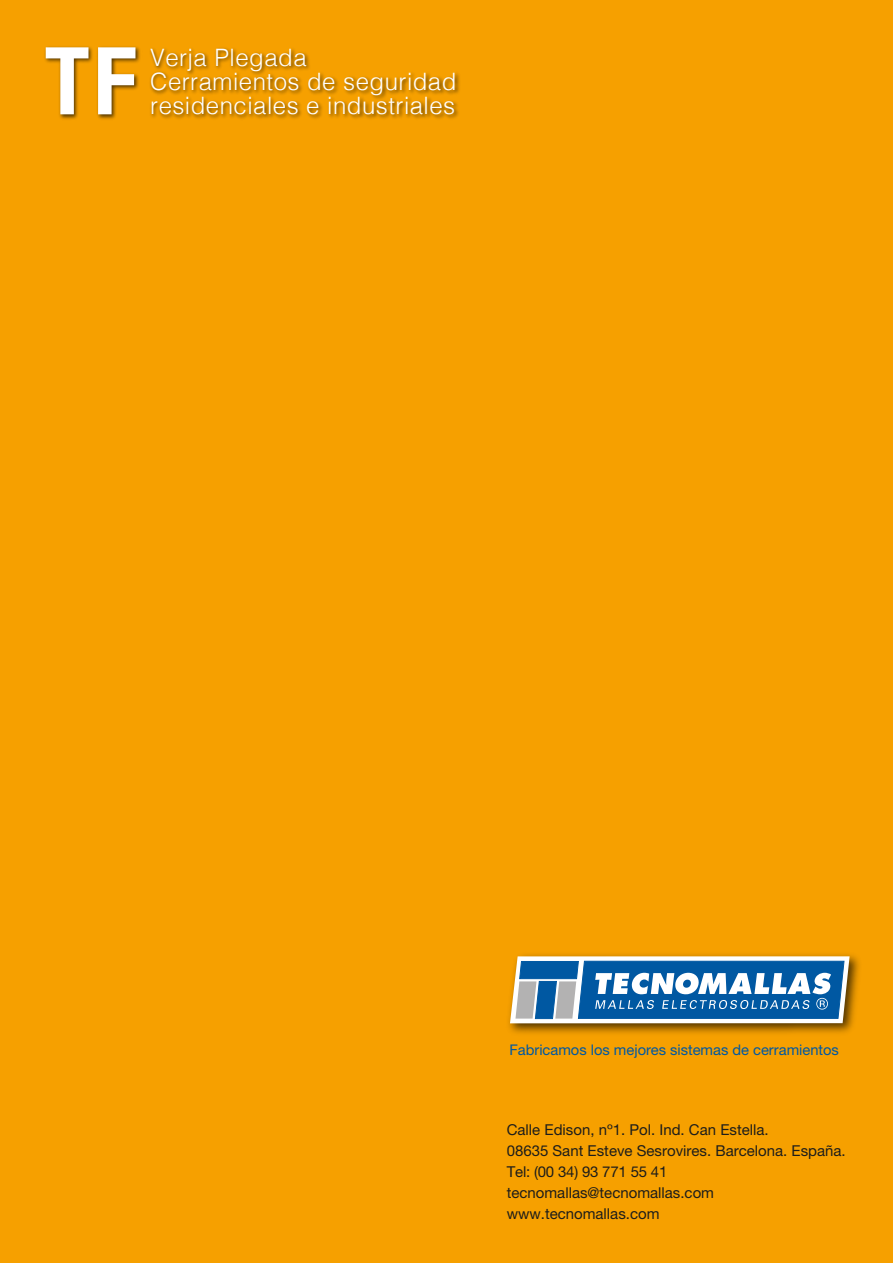
<style>
.page{position:relative;width:893px;height:1263px;background:#f6a000}
.page>*{position:absolute;margin:0;border:0;box-sizing:border-box;transform-origin:0 0}
.t1{font:700 condensed 93.75px "Helvetica Neue LT Std";color:#fff}
.t2{font:300 24px/24px "Helvetica";letter-spacing:.02em;color:#fff}
.t3{font:15px/21px "Helvetica Neue LT Std";color:#1d1d1b}
.t4{font:14.7px "Helvetica Neue LT Std";color:#0058a2}
</style>
<div class="page">
<img style="left:150px;top:48px;width:310px;height:71px">
<img style="left:44px;top:46px;width:96px;height:73px">
<img style="left:508px;top:954px;width:352px;height:80px">
<svg style="left:510px;top:956px;width:340px;height:67px;background:#6696bd"></svg>
<h1 class="t1" style="left:45px;top:24px;width:94px">TF</h1>
<h2 class="t2" style="left:150px;top:43px;width:308px">Verja Plegada<br>Cerramientos de seguridad</h2>
<h2 class="t2" style="left:150px;top:91px;width:307px">residenciales e industriales</h2>
<p class="t4" style="left:509px;top:1041px;width:331px">Fabricamos los mejores sistemas de cerramientos</p>
<p class="t3" style="left:507px;top:1118px;width:340px">Calle Edison, nº1. Pol. Ind. Can Estella.<br>08635 Sant Esteve Sesrovires. Barcelona. España.<br>Tel: (00 34) 93 771 55 41 tecnomallas@tecnomallas.com www.tecnomallas.com</p>
</div>
